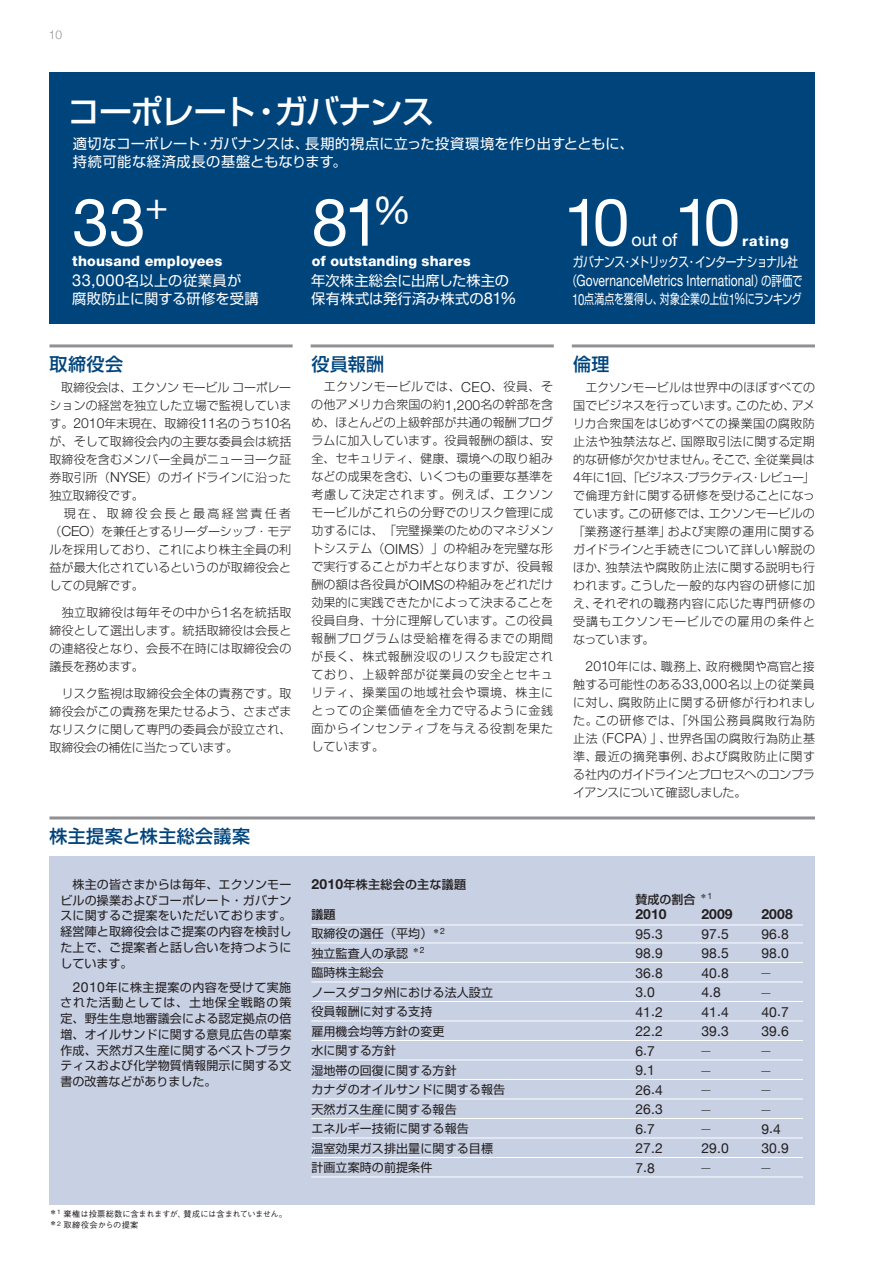
<style>
.page{position:relative;width:893px;height:1263px;background:#fff}
.page>*{position:absolute;margin:0;border:0;box-sizing:border-box;transform-origin:0 0}
.t1{font:66px "Helvetica Neue";letter-spacing:-.09em;color:#fff}
.t2{font:33px "Shin Go Pro Medium 90 msp RKSJ H";letter-spacing:-.05em;color:#fff}
.t3{font:18px "Shin Go Pro Medium 90 msp RKSJ H";letter-spacing:.025em;color:#00447c}
.t4{font:18px "Helvetica Neue";color:#fff}
.t5{font:15.6px "Helvetica Neue";letter-spacing:.005em;color:#fff;scale:.77 1}
.t6{font:14.25px/18px "Shin Go Pro Regular 90 msp RKSJ H";letter-spacing:.015em;color:#fff}
.t7{font:800 14.25px "Helvetica Neue";letter-spacing:.015em;color:#fff}
.t8{font:13.95px "Helvetica Neue";letter-spacing:.01em;color:#231f20}
.t9{font:700 13.95px "Helvetica Neue";letter-spacing:.01em;color:#231f20}
.t10{font:13.5px "Shin Go Pro Regular 90 msp RKSJ H";letter-spacing:-.01em;color:#fff;scale:.73 1}
.t11{font:13.5px "Shin Go Pro Regular 90 msp RKSJ H";letter-spacing:-.045em;color:#fff;scale:.8 1}
.t12{font:12px/18px "Shin Go Pro Light 90 msp RKSJ H";letter-spacing:.01em;color:#231f20;text-align:justify}
.t13{font:12px/15.8px "Shin Go Pro Regular 90 msp RKSJ H";letter-spacing:.01em;color:#231f20;text-align:justify}
.t14{font:12px "Shin Go Pro Medium 90 msp RKSJ H";letter-spacing:.025em;color:#231f20}
.t15{font:300 12px "Helvetica Neue";color:#919195}
.t16{font:9px "Shin Go Pro Regular 90 msp RKSJ H";color:#231f20}
.t17{font:8.25px/11.2px "Gothic BBB Pro Medium 90 msp RKSJ H";letter-spacing:-.005em;color:#231f20}
.s1{font-family:"Helvetica Neue";font-size:16.5px}
.s2{font-family:"Shin Go Pro Regular 90 msp RKSJ H";font-size:13.5px}
.s3{font-family:"Helvetica Neue";font-size:15.6px}
.s4{font-family:"Helvetica Neue";font-weight:300;font-size:13.95px}
.s5{font-family:"Helvetica Neue";font-size:13.95px}
.s6{font-family:"Helvetica Neue";font-weight:700;font-size:13.95px}
</style>
<div class="page">
<div style="left:50px;top:72px;width:765px;height:252px;background:#00447c"></div>
<hr style="left:50px;top:816px;width:765px;height:3px;background:#919195">
<div style="left:50px;top:856px;width:765px;height:348px;background:#c8d0e3"></div>
<hr style="left:311px;top:924px;width:492px;height:1px;background:#fff">
<hr style="left:311px;top:942px;width:492px;height:1px;background:#fff">
<hr style="left:311px;top:962px;width:492px;height:1px;background:#fff">
<hr style="left:311px;top:981px;width:492px;height:1px;background:#fff">
<hr style="left:311px;top:1001px;width:492px;height:1px;background:#fff">
<hr style="left:311px;top:1020px;width:492px;height:1px;background:#fff">
<hr style="left:311px;top:1040px;width:492px;height:1px;background:#fff">
<hr style="left:311px;top:1059px;width:492px;height:1px;background:#fff">
<hr style="left:311px;top:1079px;width:492px;height:1px;background:#fff">
<hr style="left:311px;top:1098px;width:492px;height:1px;background:#fff">
<hr style="left:311px;top:1118px;width:492px;height:1px;background:#fff">
<hr style="left:311px;top:1137px;width:492px;height:1px;background:#fff">
<hr style="left:311px;top:1157px;width:492px;height:1px;background:#fff">
<hr style="left:311px;top:1176px;width:492px;height:1px;background:#fff">
<hr style="left:311px;top:344px;width:243px;height:3px;background:#919195">
<hr style="left:50px;top:344px;width:243px;height:3px;background:#919195">
<hr style="left:572px;top:344px;width:243px;height:3px;background:#919195">
<p class="t15" style="left:49px;top:28px;width:15px">10</p>
<h2 class="t2" style="left:67px;top:99px;width:369px">コーポレート・ガバナンス</h2>
<p class="t6" style="left:73px;top:137px;width:562px;line-height:17.2px">適切なコーポレート・ガバナンスは、長期的視点に立った投資環境を作り出すとともに、持続可能な経済成長の基盤ともなります。</p>
<h1 class="t1" style="left:72px;top:183px;width:98px">33<sup>+</sup></h1>
<p class="t7" style="left:72px;top:256px;width:152px">thousand employees</p>
<p class="t6" style="left:72px;top:273px;width:188px"><span class="s1">33,000</span>名以上の従業員が腐敗防止に関する研修を受講</p>
<h1 class="t1" style="left:311px;top:183px;width:101px">81<sup>%</sup></h1>
<p class="t7" style="left:312px;top:256px;width:160px">of outstanding shares</p>
<p class="t6" style="left:311px;top:273px;width:207px">年次株主総会に出席した株主の保有株式は発行済み株式の<span class="s1">81%</span></p>
<h1 class="t1" style="left:564px;top:183px;width:67px">10</h1>
<h1 class="t1" style="left:674px;top:183px;width:67px">10</h1>
<h3 class="t4" style="left:631px;top:229px;width:48px">out of</h3>
<p class="t7" style="left:742px;top:235px;width:48px">rating</p>
<p class="t11" style="left:573px;top:257px;width:284px">ガバナンス・メトリックス・インターナショナル社</p>
<h3 class="t5" style="left:567px;top:271px;width:307px"><span class="s2">（</span>GovernanceMetrics International<span class="s2">）の評価で</span></h3>
<p class="t10" style="left:572px;top:294px;width:316px"><span class="s3">10</span>点満点を獲得し、対象企業の上位<span class="s3">1%</span>にランキング</p>
<h3 class="t3" style="left:50px;top:357px;width:75px">取締役会</h3>
<p class="t12" style="left:49px;top:380px;width:243px;text-align:left">　取締役会は、エクソンモービルコーポレーションの経営を独立した立場で監視しています。<span class="s4">2010</span>年末現在、取締役<span class="s4">11</span>名のうち<span class="s4">10</span>名が、そして取締役会内の主要な委員会は統括取締役を含むメンバー全員がニューヨーク証券取引所（<span class="s4">NYSE</span>）のガイドラインに沿った独立取締役です。<br>　現在、取締役会長と最高経営責任者（<span class="s4">CEO</span>）を兼任とするリーダーシップ・モデルを採用しており、これにより株主全員の利益が最大化されているというのが取締役会としての見解です。</p>
<p class="t12" style="left:49px;top:605px;width:243px">　独立取締役は毎年その中から<span class="s4">1</span>名を統括取締役として選出します。統括取締役は会長との連絡役となり、会長不在時には取締役会の議長を務めます。</p>
<p class="t12" style="left:50px;top:686px;width:243px">　リスク監視は取締役会全体の責務です。取締役会がこの責務を果たせるよう、さまざまなリスクに関して専門の委員会が設立され、取締役会の補佐に当たっています。</p>
<h3 class="t3" style="left:50px;top:829px;width:202px">株主提案と株主総会議案</h3>
<p class="t13" style="left:60px;top:878px;width:233px">　株主の皆さまからは毎年、エクソンモービルの操業およびコーポレート・ガバナンスに関するご提案をいただいております。経営陣と取締役会はご提案の内容を検討した上で、ご提案者と話し合いを持つようにしています。</p>
<p class="t13" style="left:60px;top:981px;width:233px;text-indent:12px"><span class="s5">2010</span>年に株主提案の内容を受けて実施された活動としては、土地保全戦略の策定、野生生息地審議会による認定拠点の倍増、オイルサンドに関する意見広告の草案作成、天然ガス生産に関するベストプラクティスおよび化学物質情報開示に関する文書の改善などがありました。</p>
<p class="t17" style="left:50px;top:1209px;width:239px"><sup>＊</sup><sup>1</sup> 棄権は投票総数に含まれますが、賛成には含まれていません。<sup>＊</sup><sup>2</sup> 取締役会からの提案</p>
<h3 class="t3" style="left:311px;top:357px;width:74px">役員報酬</h3>
<p class="t12" style="left:311px;top:379px;width:244px">　エクソンモービルでは、<span class="s4">CEO</span>、役員、その他アメリカ合衆国の約<span class="s4">1,200</span>名の幹部を含め、ほとんどの上級幹部が共通の報酬プログラムに加入しています。役員報酬の額は、安全、セキュリティ、健康、環境への取り組みなどの成果を含む、いくつもの重要な基準を考慮して決定されます。例えば、エクソンモービルがこれらの分野でのリスク管理に成功するには、「完璧操業のためのマネジメントシステム（<span class="s4">OIMS</span>）」の枠組みを完璧な形で実行することがカギとなりますが、役員報酬の額は各役員が<span class="s4">OIMS</span>の枠組みをどれだけ効果的に実践できたかによって決まることを役員自身、十分に理解しています。この役員報酬プログラムは受給権を得るまでの期間が長く、株式報酬没収のリスクも設定されており、上級幹部が従業員の安全とセキュリティ、操業国の地域社会や環境、株主にとっての企業価値を全力で守るように金銭面からインセンティブを与える役割を果たしています。</p>
<h3 class="t3" style="left:573px;top:357px;width:38px">倫理</h3>
<p class="t12" style="left:573px;top:380px;width:243px">　エクソンモービルは世界中のほぼすべての国でビジネスを行っています。このため、アメリカ合衆国をはじめすべての操業国の腐敗防止法や独禁法など、国際取引法に関する定期的な研修が欠かせません。そこで、全従業員は<span class="s4">4</span>年に<span class="s4">1</span>回、「ビジネス・プラクティス・レビュー」で倫理方針に関する研修を受けることになっています。この研修では、エクソンモービルの「業務遂行基準」および実際の運用に関するガイドラインと手続きについて詳しい解説のほか、独禁法や腐敗防止法に関する説明も行われます。こうした一般的な内容の研修に加え、それぞれの職務内容に応じた専門研修の受講もエクソンモービルでの雇用の条件となっています。</p>
<p class="t12" style="left:573px;top:659px;width:243px;text-indent:12px"><span class="s4">2010</span>年には、職務上、政府機関や高官と接触する可能性のある<span class="s4">33,000</span>名以上の従業員に対し、腐敗防止に関する研修が行われました。この研修では、「外国公務員腐敗行為防止法（<span class="s4">FCPA</span>）」、世界各国の腐敗行為防止基準、最近の摘発事例、および腐敗防止に関する社内のガイドラインとプロセスへのコンプライアンスについて確認しました。</p>
<p class="t14" style="left:311px;top:880px;width:156px"><span class="s6">2010</span>年株主総会の主な議題</p>
<p class="t14" style="left:635px;top:894px;width:78px">賛成の割合<sup>＊</sup><sup>1</sup></p>
<p class="t14" style="left:311px;top:909px;width:26px">議題</p>
<p class="t9" style="left:635px;top:909px;width:33px">2010</p>
<p class="t9" style="left:701px;top:909px;width:33px">2009</p>
<p class="t9" style="left:761px;top:909px;width:33px">2008</p>
<p class="t13" style="left:311px;top:927px;width:135px">取締役の選任（平均）<sup>＊</sup><sup>2</sup></p>
<p class="t8" style="left:635px;top:925px;width:29px">95.3</p>
<p class="t8" style="left:701px;top:925px;width:29px">97.5</p>
<p class="t8" style="left:761px;top:925px;width:29px">96.8</p>
<p class="t13" style="left:311px;top:947px;width:115px">独立監査人の承認<sup>＊</sup><sup>2</sup></p>
<p class="t8" style="left:635px;top:945px;width:29px">98.9</p>
<p class="t8" style="left:701px;top:945px;width:29px">98.5</p>
<p class="t8" style="left:761px;top:945px;width:29px">98.0</p>
<p class="t13" style="left:311px;top:966px;width:74px">臨時株主総会</p>
<p class="t8" style="left:635px;top:964px;width:29px">36.8</p>
<p class="t8" style="left:701px;top:964px;width:29px">40.8</p>
<p class="t16" style="left:761px;top:970px;width:10px">―</p>
<p class="t13" style="left:311px;top:986px;width:183px">ノースダコタ州における法人設立</p>
<p class="t8" style="left:635px;top:984px;width:21px">3.0</p>
<p class="t8" style="left:701px;top:984px;width:21px">4.8</p>
<p class="t16" style="left:761px;top:990px;width:10px">―</p>
<p class="t13" style="left:311px;top:1005px;width:123px">役員報酬に対する支持</p>
<p class="t8" style="left:635px;top:1003px;width:29px">41.2</p>
<p class="t8" style="left:701px;top:1003px;width:29px">41.4</p>
<p class="t8" style="left:761px;top:1003px;width:29px">40.7</p>
<p class="t13" style="left:311px;top:1025px;width:135px">雇用機会均等方針の変更</p>
<p class="t8" style="left:635px;top:1023px;width:29px">22.2</p>
<p class="t8" style="left:701px;top:1023px;width:29px">39.3</p>
<p class="t8" style="left:761px;top:1023px;width:29px">39.6</p>
<p class="t13" style="left:311px;top:1044px;width:86px">水に関する方針</p>
<p class="t8" style="left:635px;top:1042px;width:21px">6.7</p>
<p class="t16" style="left:701px;top:1048px;width:10px">―</p>
<p class="t16" style="left:761px;top:1048px;width:10px">―</p>
<p class="t13" style="left:311px;top:1064px;width:147px">湿地帯の回復に関する方針</p>
<p class="t8" style="left:635px;top:1062px;width:21px">9.1</p>
<p class="t16" style="left:701px;top:1068px;width:10px">―</p>
<p class="t16" style="left:761px;top:1068px;width:10px">―</p>
<p class="t13" style="left:311px;top:1083px;width:195px">カナダのオイルサンドに関する報告</p>
<p class="t8" style="left:635px;top:1081px;width:29px">26.4</p>
<p class="t16" style="left:701px;top:1087px;width:10px">―</p>
<p class="t16" style="left:761px;top:1087px;width:10px">―</p>
<p class="t13" style="left:311px;top:1103px;width:147px">天然ガス生産に関する報告</p>
<p class="t8" style="left:635px;top:1101px;width:29px">26.3</p>
<p class="t16" style="left:701px;top:1107px;width:10px">―</p>
<p class="t16" style="left:761px;top:1107px;width:10px">―</p>
<p class="t13" style="left:311px;top:1122px;width:159px">エネルギー技術に関する報告</p>
<p class="t8" style="left:635px;top:1120px;width:21px">6.7</p>
<p class="t16" style="left:701px;top:1126px;width:10px">―</p>
<p class="t8" style="left:761px;top:1120px;width:21px">9.4</p>
<p class="t13" style="left:311px;top:1142px;width:183px">温室効果ガス排出量に関する目標</p>
<p class="t8" style="left:635px;top:1140px;width:29px">27.2</p>
<p class="t8" style="left:701px;top:1140px;width:29px">29.0</p>
<p class="t8" style="left:761px;top:1140px;width:29px">30.9</p>
<p class="t13" style="left:311px;top:1161px;width:123px">計画立案時の前提条件</p>
<p class="t8" style="left:635px;top:1159px;width:21px">7.8</p>
<p class="t16" style="left:701px;top:1165px;width:10px">―</p>
<p class="t16" style="left:761px;top:1165px;width:10px">―</p>
</div>
